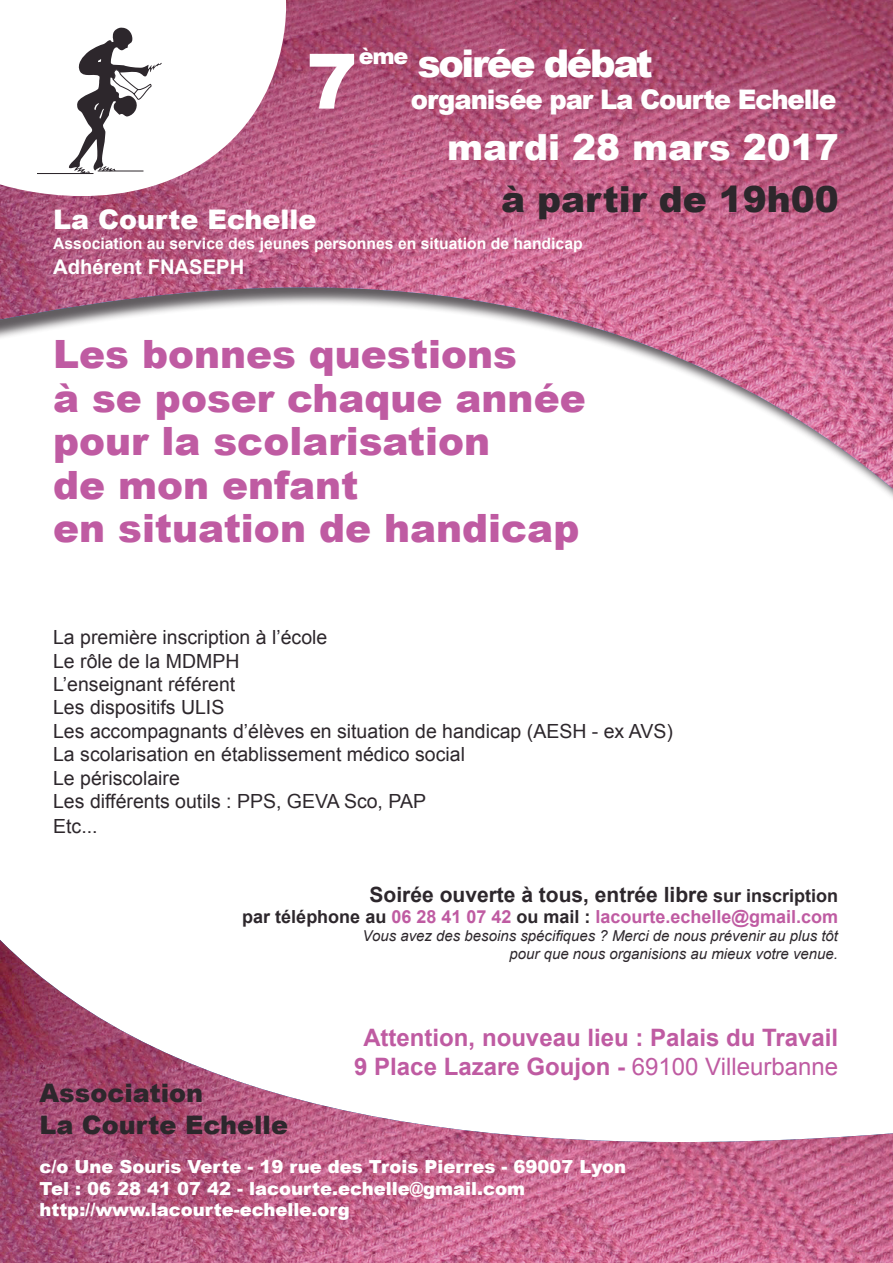
<style>
.page{position:relative;width:893px;height:1263px;background:#fff}
.page>*{position:absolute;margin:0;border:0;box-sizing:border-box;transform-origin:0 0}
.t1{font:900 76.5px "Arial";color:#fff}
.t2{font:900 39px/43.5px "Arial";color:#bf5ba2}
.t3{font:900 38.25px "Arial";letter-spacing:-.06em;color:#fff}
.t4{font:900 36px "Arial";color:#fff}
.t5{font:900 36px "Arial";color:#2d272c}
.t6{font:900 27px "Arial";letter-spacing:-.04em;color:#fff;scale:.96 1}
.t7{font:900 27px "Arial";color:#fff}
.t8{font:900 25.5px/32.4px "Arial";color:#2d272c}
.t9{font:700 24px/28.8px "Arial";color:#bf5ba2;text-align:center}
.t10{font:700 21px "Arial";color:#2d272c}
.t11{font:700 20.25px "Arial";color:#fff}
.t12{font:19.5px/23.4px "Arial";color:#2d272c}
.t13{font:900 18px/21.6px "Arial";color:#fff}
.t14{font:700 18px "Arial";color:#bf5ba2}
.t15{font:700 15.75px "Arial";color:#fff}
.t16{font:italic 15px/18px "Arial";color:#2d272c;text-align:right}
.s1{font-size:18px}
.s2{color:#2d272c}
.s3{font-weight:400}
</style>
<div class="page">
<img style="left:0;top:0;width:893px;height:489px">
<img style="left:0;top:940px;width:893px;height:323px">
<svg style="left:0;top:0;width:293px;height:223px"></svg>
<svg style="left:69px;top:28px;width:93px;height:146px"></svg>
<hr style="left:98px;top:171px;width:45px;height:1px;background:#2d272c">
<hr style="left:37px;top:173px;width:56px;height:1px;background:#2d272c">
<h1 class="t1" style="left:306px;top:26px;width:53px">7</h1>
<h3 class="t3" style="left:359px;top:36px;width:295px"><sup>ème</sup> soirée débat</h3>
<h3 class="t6" style="left:411px;top:80px;width:445px">organisée par La Courte Echelle</h3>
<h3 class="t4" style="left:447px;top:121px;width:393px">mardi 28 mars 2017</h3>
<h3 class="t5" style="left:501px;top:173px;width:339px">à partir de 19h00</h3>
<h3 class="t7" style="left:53px;top:200px;width:265px">La Courte Echelle</h3>
<p class="t15" style="left:53px;top:233px;width:531px">Association au service des jeunes personnes en situation de handicap</p>
<p class="t11" style="left:53px;top:253px;width:193px">Adhérent FNASEPH</p>
<h2 class="t2" style="left:53px;top:331px;width:534px">Les bonnes questions<br>à se poser chaque année pour la scolarisation<br>de mon enfant<br>en situation de handicap</h2>
<p class="t12" style="left:53px;top:626px;width:621px">La première inscription à l’école<br>Le rôle de la MDMPH<br>L’enseignant référent<br>Les dispositifs ULIS<br>Les accompagnants d’élèves en situation de handicap (AESH - ex AVS)<br>La scolarisation en établissement médico social<br>Le périscolaire<br>Les différents outils : PPS, GEVA Sco, PAP</p>
<p class="t12" style="left:53px;top:815px;width:46px">Etc...</p>
<p class="t10" style="left:370px;top:880px;width:470px">Soirée ouverte à tous, entrée libre <span class="s1">sur inscription</span></p>
<p class="t14" style="left:242px;top:905px;width:597px"><span class="s2">par téléphone au</span> 06 28 41 07 42 <span class="s2">ou mail :</span> lacourte.echelle@gmail.com</p>
<p class="t16" style="left:363px;top:927px;width:477px">Vous avez des besoins spécifiques ? Merci de nous prévenir au plus tôt pour que nous organisions au mieux votre venue.</p>
<p class="t9" style="left:354px;top:1024px;width:485px">Attention, nouveau lieu : Palais du Travail<br>9 Place Lazare Goujon - <span class="s3">69100 Villeurbanne</span></p>
<h3 class="t8" style="left:39px;top:1075px;width:250px">Association<br>La Courte Echelle</h3>
<p class="t13" style="left:39px;top:1155px;width:588px">c/o Une Souris Verte - 19 rue des Trois Pierres - 69007 Lyon<br>Tel : 06 28 41 07 42 - lacourte.echelle@gmail.com http://www.lacourte-echelle.org</p>
</div>
